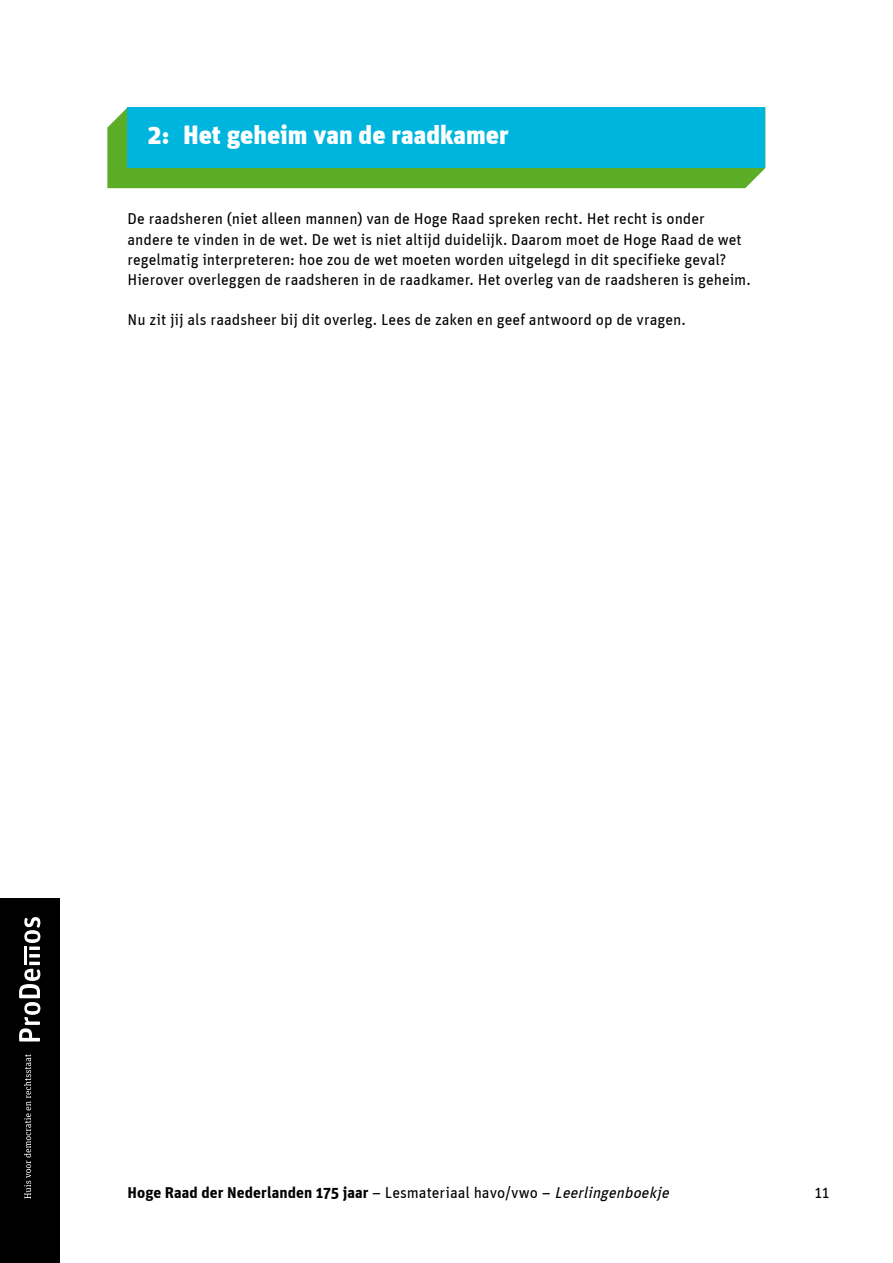
<style>
.page{position:relative;width:893px;height:1263px;background:#fff}
.page>*{position:absolute;margin:0;border:0;box-sizing:border-box;transform-origin:0 0}
.t1{font:900 26.25px "Unit";color:#fff}
.t2{font:15.75px/20.2px "Unit";color:#000}
.t3{font:700 15.75px "Unit";letter-spacing:.005em;color:#000}
.s1{font-weight:400}
.s2{font-weight:400;font-style:italic}
</style>
<div class="page">
<div style="left:107px;top:107px;width:658px;height:81px;background:#5bac26"></div>
<div style="left:128px;top:107px;width:637px;height:61px;background:#00b5dd"></div>
<div style="left:0;top:898px;width:60px;height:365px;background:#000"></div>
<svg style="left:19px;top:917px;width:21px;height:124px"></svg>
<svg style="left:24px;top:1054px;width:7px;height:144px"></svg>
<h1 class="t1" style="left:148px;top:118px;width:362px">2: Het geheim van de raadkamer</h1>
<p class="t2" style="left:128px;top:208px;width:625px">De raadsheren (niet alleen mannen) van de Hoge Raad spreken recht. Het recht is onder andere te vinden in de wet. De wet is niet altijd duidelijk. Daarom moet de Hoge Raad de wet regelmatig interpreteren: hoe zou de wet moeten worden uitgelegd in dit specifieke geval?<br>Hierover overleggen de raadsheren in de raadkamer. Het overleg van de raadsheren is geheim.</p>
<p class="t2" style="left:128px;top:309px;width:560px">Nu zit jij als raadsheer bij dit overleg. Lees de zaken en geef antwoord op de vragen.</p>
<p class="t3" style="left:128px;top:1183px;width:547px">Hoge Raad der Nederlanden 175 jaar <span class="s1">– Lesmateriaal havo/vwo –</span> <span class="s2">Leerlingenboekje</span></p>
<p class="t2" style="left:815px;top:1182px;width:16px">11</p>
</div>
